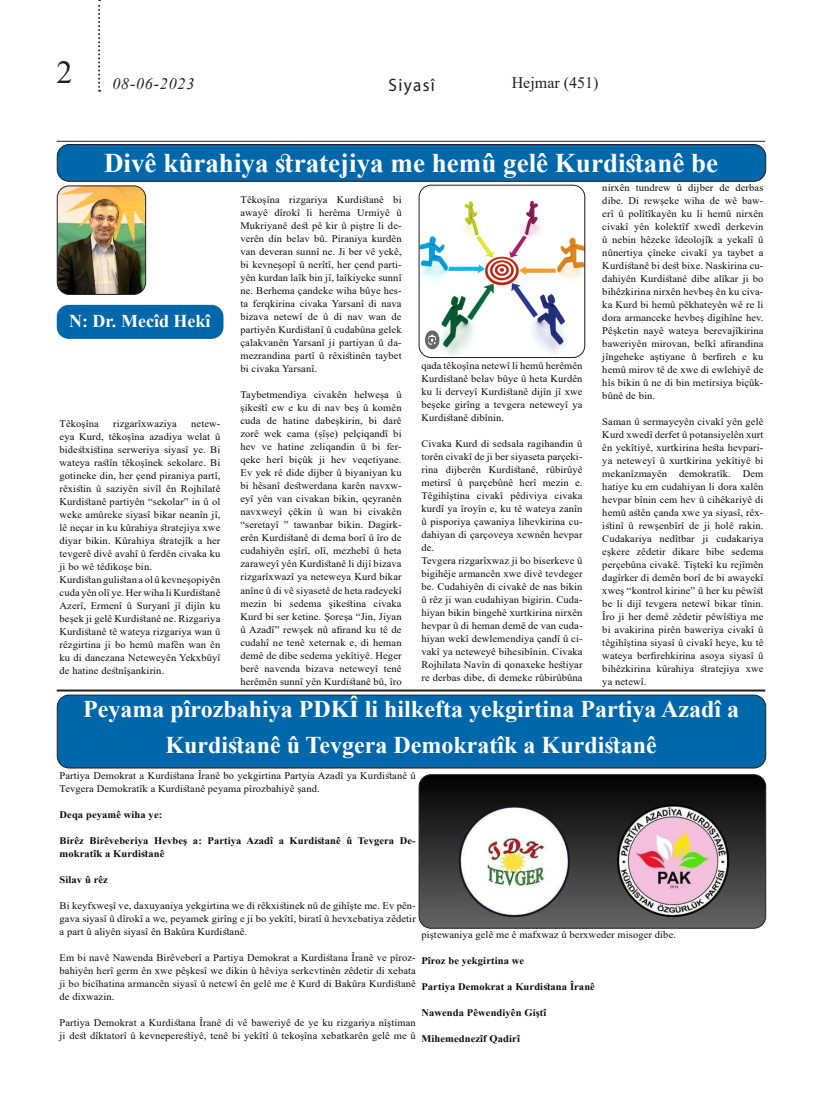
<style>
.page{position:relative;width:823px;height:1106px;background:#fff}
.page>*{position:absolute;margin:0;border:0;box-sizing:border-box;transform-origin:0 0}
.t1{font:700 27px "Times New Roman";color:#fff}
.t2{font:700 24px/36px "Times New Roman";color:#fff;text-align:center}
.t3{font:700 18px "Times New Roman";color:#fff}
.t4{font:18px "Myriad Pro";letter-spacing:.08em;color:#231f20;scale:.95 1}
.t5{font:italic 16px "Times New Roman";letter-spacing:.05em;color:#231f20}
.t6{font:16px "Times New Roman";color:#231f20}
.t7{font:10.1px/13px "Times New Roman";letter-spacing:.01em;color:#0b0b0e;text-align:justify;scale:1.04 1}
.t8{font:700 10.1px/13px "Times New Roman";letter-spacing:.01em;color:#0b0b0e;scale:1.04 1}
</style>
<div class="page">
<svg style="left:98px;top:0;width:2px;height:92px"></svg>
<hr style="left:57px;top:141px;width:707px;height:1px;background:#231f20">
<div style="left:57px;top:144px;width:708px;height:37px;background:#0067aa;border-radius:12px"></div>
<div style="left:57px;top:144px;width:708px;height:38px;border:1px solid #231f20;border-radius:12px"></div>
<div style="left:57px;top:695px;width:708px;height:73px;background:#0067aa;border-radius:12px"></div>
<div style="left:57px;top:694px;width:708px;height:74px;border:1px solid #231f20;border-radius:12px"></div>
<img style="left:57px;top:187px;width:87px;height:106px">
<div style="left:57px;top:185px;width:89px;height:110px;border:1px solid #231f20;border-radius:12px"></div>
<div style="left:57px;top:305px;width:166px;height:34px;background:#0067aa;border-radius:12px"></div>
<img style="left:420px;top:185px;width:164px;height:172px">
<div style="left:418px;top:185px;width:167px;height:173px;border:1px solid #231f20;border-radius:12px"></div>
<hr style="left:57px;top:689px;width:707px;height:2px;background:#231f20">
<img style="left:420px;top:774px;width:345px;height:154px">
<div style="left:418px;top:774px;width:347px;height:154px;border:1px solid #231f20;border-radius:12px"></div>
<h3 class="t5" style="left:56px;top:72px;width:139px"><sup>2</sup> 08-06-2023</h3>
<p class="t4" style="left:388px;top:74px;width:50px">Siyasî</p>
<h3 class="t6" style="left:511px;top:72px;width:88px">Hejmar (451)</h3>
<p class="t1" style="left:104px;top:144px;width:615px">Divê kûrahiya stratejiya me hemû gelê Kurdistanê be</p>
<p class="t3" style="left:69px;top:308px;width:143px">N: Dr. Mecîd Hekî</p>
<p class="t7" style="left:59px;top:417px;width:39px">Têkoşîna</p>
<p class="t7" style="left:113px;top:417px;width:63px">rizgarîxwaziya</p>
<p class="t7" style="left:59px;top:417px;width:156px;text-indent:131px">netew&shy;eya Kurd, têkoşîna azadiya welat û bidestxistina serweriya siyasî ye. Bi wateya rastîn têkoşînek sekolare. Bi gotineke din, her çend piraniya partî, rêxistin û saziyên sivîl ên Rojhilatê Kurdistanê partiyên “sekolar” in û ol weke amûreke siyasî bikar neanîn jî, lê neçar in ku kûrahiya stratejiya xwe diyar bikin. Kûrahiya stratejîk a her tevgerê divê avahî û ferdên civaka ku ji bo wê têdikoşe bin.</p>
<p class="t7" style="left:59px;top:573px;width:156px">Kurdistan gulistan a ol û kevneşopiyên cuda yên olî ye. Her wiha li Kurdistanê Azerî, Ermenî û Suryanî jî dijîn ku beşek ji gelê Kurdistanê ne. Rizgariya Kurdistanê tê wateya rizgariya wan û rêzgirtina ji bo hemû mafên wan ên ku di danezana Neteweyên Yekxbûyî de hatine destnîşankirin.</p>
<p class="t7" style="left:240px;top:193px;width:156px">Têkoşîna rizgariya Kurdistanê bi awayê dîrokî li herêma Urmiyê û Mukriyanê dest pê kir û piştre li de&shy;verên din belav bû. Piraniya kurdên van deveran sunnî ne. Ji ber vê yekê, bi kevneşopî û nerîtî, her çend parti&shy;yên kurdan laîk bin jî, laîkiyeke sunnî ne. Berhema çandeke wiha bûye hes&shy;ta ferqkirina civaka Yarsanî di nava bizava netewî de û di nav wan de partiyên Kurdistanî û cudabûna gelek çalakvanên Yarsanî ji partiyan û da&shy;mezrandina partî û rêxistinên taybet bi civaka Yarsanî.</p>
<p class="t7" style="left:240px;top:388px;width:156px">Taybetmendiya civakên helweșa û şikestî ew e ku di nav beş û komên cuda de hatine dabeşkirin, bi darê zorê wek cama (șîșe) pelçiqandî bi hev ve hatine zeliqandin û bi fer&shy;qeke herî biçûk ji hev veqetiyane.<br>Ev yek rê dide dijber û biyaniyan ku bi hêsanî destwerdana karên navxw&shy;eyî yên van civakan bikin, qeyranên navxweyî çêkin û wan bi civakên “seretayî ” tawanbar bikin. Dagirk&shy;erên Kurdistanê di dema borî û îro de cudahiyên eşîrî, olî, mezhebî û heta zaraweyî yên Kurdistanê li dijî bizava rizgarîxwazî ya neteweya Kurd bikar anîne û di vê siyasetê de heta radeyekî mezin bi sedema şikestina civaka Kurd bi ser ketine. Şoreşa “Jin, Jiyan û Azadî” rewşek nû afirand ku tê de cudahî ne tenê xeternak e, di heman demê de dibe sedema yekîtiyê. Heger berê navenda bizava neteweyî tenê herêmên sunnî yên Kurdistanê bû, îro</p>
<p class="t7" style="left:421px;top:359px;width:156px">qada têkoşîna netewî li hemû herêmên Kurdistanê belav bûye û heta Kurdên ku li derveyî Kurdistanê dijîn jî xwe beşeke girîng a tevgera neteweyî ya Kurdistanê dibînin.</p>
<p class="t7" style="left:421px;top:437px;width:156px">Civaka Kurd di sedsala ragihandin û torên civakî de ji ber siyaseta parçeki&shy;rina dijberên Kurdistanê, rûbirûyê metirsî û parçebûnê herî mezin e.<br>Têgihîştina civakî pêdiviya civaka kurdî ya îroyîn e, ku tê wateya zanîn û pisporiya çawaniya lihevkirina cu&shy;dahiyan di çarçoveya xewnên hevpar de.</p>
<p class="t7" style="left:421px;top:554px;width:156px">Tevgera rizgarîxwaz ji bo biserkeve û bigihêje armancên xwe divê tevdeger be. Cudahiyên di civakê de nas bikin û rêz ji wan cudahiyan bigirin. Cuda&shy;hiyan bikin bingehê xurtkirina nirxên hevpar û di heman demê de van cuda&shy;hiyan wekî dewlemendiya çandî û ci&shy;vakî ya neteweyê bihesibînin. Civaka Rojhilata Navîn di qonaxeke hestiyar re derbas dibe, di demeke rûbirûbûna</p>
<p class="t7" style="left:602px;top:180px;width:156px">nirxên tundrew û dijber de derbas dibe. Di rewşeke wiha de wê baw&shy;erî û polîtîkayên ku li hemû nirxên civakî yên kolektîf xwedî derkevin û nebin hêzeke îdeolojîk a yekalî û nûnertiya çîneke civakî ya taybet a Kurdistanê bi dest bixe. Naskirina cu&shy;dahiyên Kurdistanê dibe alîkar ji bo bihêzkirina nirxên hevbeş ên ku civa&shy;ka Kurd bi hemû pêkhateyên wê re li dora armanceke hevbeş digihîne hev.<br>Pêşketin nayê wateya berevajîkirina baweriyên mirovan, belkî afirandina jîngeheke aştiyane û berfireh e ku hemû mirov tê de xwe di ewlehiyê de hîs bikin û ne di bin metirsiya biçûk&shy;bûnê de bin.</p>
<p class="t7" style="left:602px;top:414px;width:156px">Saman û sermayeyên civakî yên gelê Kurd xwedî derfet û potansiyelên xurt ên yekîtiyê, xurtkirina hesta hevpari&shy;ya neteweyî û xurtkirina yekîtiyê bi mekanîzmayên demokratîk. Dem hatiye ku em cudahiyan li dora xalên hevpar bînin cem hev û cihêkariyê di hemû astên çanda xwe ya siyasî, rêx&shy;istinî û rewşenbîrî de ji holê rakin.<br>Cudakariya nedîtbar ji cudakariya eşkere zêdetir dikare bibe sedema perçebûna civakê. Tiştekî ku rejîmên dagîrker di demên borî de bi awayekî xweş “kontrol kirine” û her ku pêwîst be li dijî tevgera netewî bikar tînin.<br>Îro ji her demê zêdetir pêwîstiya me bi avakirina pirên baweriya civakî û têgihîştina siyasî û civakî heye, ku tê wateya berfirehkirina asoya siyasî û bihêzkirina kûrahiya stratejiya xwe ya netewî.</p>
<p class="t2" style="left:83px;top:690px;width:657px">Peyama pîrozbahiya PDKÎ li hilkefta yekgirtina Partiya Azadî a<br>Kurdistanê û Tevgera Demokratîk a Kurdistanê</p>
<p class="t7" style="left:59px;top:769px;width:344px">Partiya Demokrat a Kurdistana Îranê bo yekgirtina Partyia Azadî ya Kurdistanê û<br>Tevgera Demokratîk a Kurdistanê peyama pîrozbahiyê şand.</p>
<p class="t8" style="left:59px;top:808px;width:100px">Deqa peyamê wiha ye:</p>
<p class="t8" style="left:59px;top:834px;width:344px">Birêz Birêveberiya Hevbeş a: Partiya Azadî a Kurdistanê û Tevgera De&shy;mokratîk a Kurdistanê</p>
<p class="t8" style="left:59px;top:873px;width:48px">Silav û rêz</p>
<p class="t7" style="left:59px;top:899px;width:344px">Bi keyfxweşî ve, daxuyaniya yekgirtina we di rêkxistinek nû de gihîşte me. Ev pên&shy;gava siyasî û dîrokî a we, peyamek girîng e ji bo yekîtî, biratî û hevxebatiya zêdetir a part û aliyên siyasî ên Bakûra Kurdistanê.</p>
<p class="t7" style="left:59px;top:951px;width:344px">Em bi navê Nawenda Birêveberî a Partiya Demokrat a Kurdistana Îranê ve pîroz&shy;bahiyên herî germ ên xwe pêşkesî we dikin û hêviya serkevtinên zêdetir di xebata ji bo bicîhatina armancên siyasî û netewî ên gelê me ê Kurd di Bakûra Kurdistanê de dixwazin.</p>
<p class="t7" style="left:59px;top:1016px;width:344px">Partiya Demokrat a Kurdistana Îranê di vê baweriyê de ye ku rizgariya nîştiman ji dest dîktatorî û kevneperestiyê, tenê bi yekîtî û tekoşîna xebatkarên gelê me û</p>
<p class="t7" style="left:421px;top:928px;width:246px">piştewaniya gelê me ê mafxwaz û berxweder misoger dibe.</p>
<p class="t8" style="left:421px;top:954px;width:100px">Pîroz be yekgirtina we</p>
<p class="t8" style="left:421px;top:980px;width:168px">Partiya Demokrat a Kurdistana Îranê</p>
<p class="t8" style="left:421px;top:1006px;width:122px">Nawenda Pêwendiyên Giştî</p>
<p class="t8" style="left:421px;top:1032px;width:96px">Mihemednezîf Qadirî</p>
</div>
